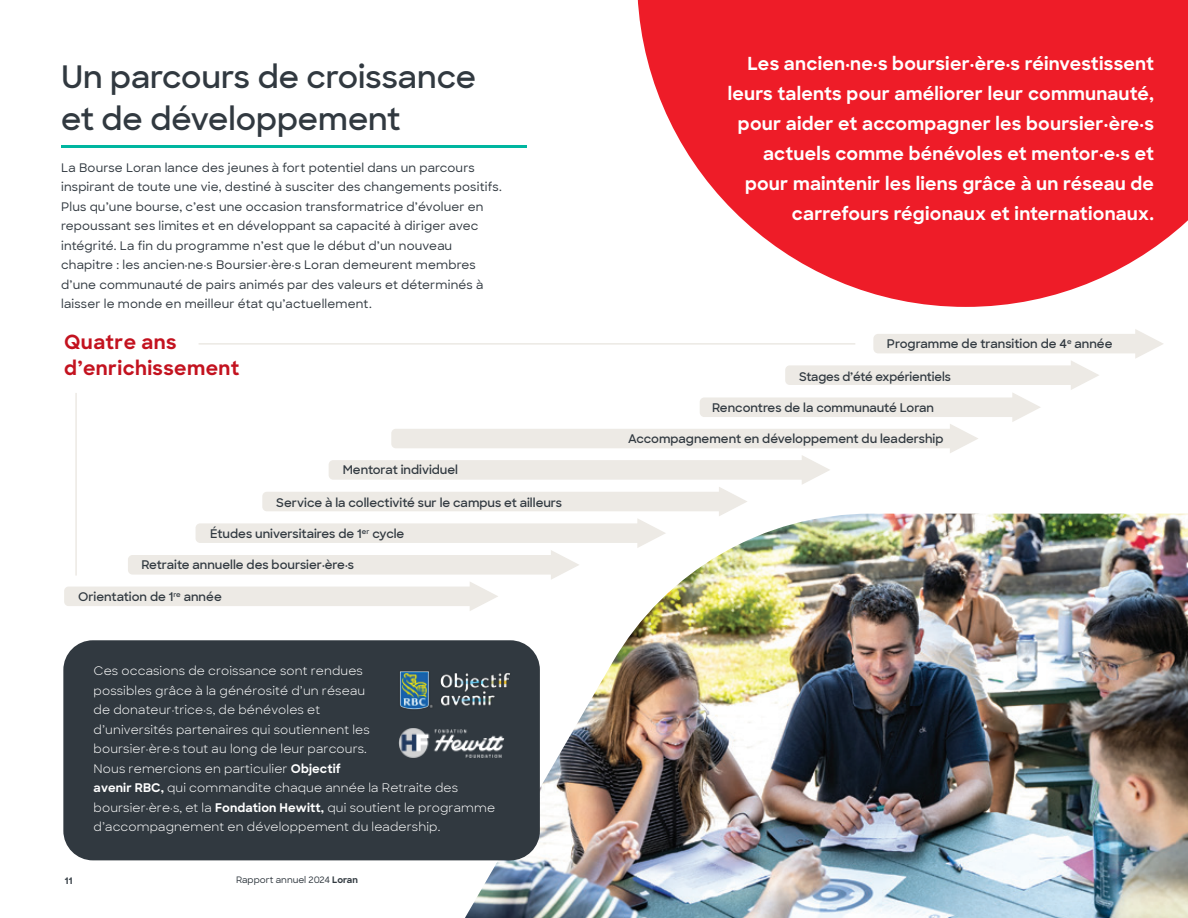
<style>
.page{position:relative;width:1188px;height:918px;background:#fff}
.page>*{position:absolute;margin:0;border:0;box-sizing:border-box;transform-origin:0 0}
.t1{font:600 31.5px/42px "Sharp Sans";color:#313940}
.t2{font:700 19.5px/25.7px "Sharp Sans";letter-spacing:.02em;color:#c3121f}
.t3{font:700 18px/30px "Sharp Sans";letter-spacing:.015em;color:#fff;text-align:right}
.t4{font:600 12.15px "Sharp Sans";color:#313940}
.t5{font:500 12px/19.5px "Sharp Sans";letter-spacing:.015em;color:#313940}
.t6{font:12px/19.5px "Sharp Sans";letter-spacing:.01em;color:#fff}
.t7{font:500 9px "Sharp Sans";color:#313940}
.t8{font:700 9px "Sharp Sans";color:#313940}
.s1{font-weight:700}
</style>
<div class="page">
<img style="left:465px;top:514px;width:723px;height:404px">
<div style="left:391px;top:429px;width:566px;height:19px;background:#edeae5;border-radius:5px"></div>
<svg style="left:950px;top:424px;width:28px;height:29px"></svg>
<div style="left:128px;top:555px;width:430px;height:20px;background:#edeae5;border-radius:5px"></div>
<svg style="left:551px;top:550px;width:29px;height:30px"></svg>
<div style="left:196px;top:523px;width:449px;height:20px;background:#edeae5;border-radius:5px"></div>
<div style="left:262px;top:492px;width:464px;height:19px;background:#edeae5;border-radius:5px"></div>
<svg style="left:719px;top:487px;width:29px;height:29px"></svg>
<svg style="left:637px;top:518px;width:29px;height:30px"></svg>
<div style="left:329px;top:460px;width:481px;height:20px;background:#edeae5;border-radius:5px"></div>
<svg style="left:802px;top:455px;width:28px;height:30px"></svg>
<div style="left:64px;top:587px;width:411px;height:19px;background:#edeae5;border-radius:4px"></div>
<svg style="left:470px;top:581px;width:28px;height:30px"></svg>
<div style="left:873px;top:334px;width:269px;height:19px;background:#edeae5;border-radius:5px"></div>
<hr style="left:75px;top:393px;width:2px;height:183px;background:#edeae5">
<hr style="left:199px;top:343px;width:656px;height:2px;background:#edeae5">
<div style="left:700px;top:397px;width:319px;height:20px;background:#edeae5;border-radius:5px"></div>
<svg style="left:1012px;top:393px;width:29px;height:29px"></svg>
<div style="left:785px;top:365px;width:293px;height:20px;background:#edeae5;border-radius:4px"></div>
<svg style="left:1071px;top:361px;width:28px;height:29px"></svg>
<svg style="left:1135px;top:329px;width:28px;height:30px"></svg>
<svg style="left:637px;top:0;width:551px;height:307px;fill:#ee1c28"></svg>
<div style="left:63px;top:640px;width:477px;height:220px;background:#313940;border-radius:30px"></div>
<img style="left:398px;top:728px;width:107px;height:30px">
<img style="left:400px;top:671px;width:110px;height:39px">
<hr style="left:61px;top:146px;width:466px;height:2px;background:#00b6a0">
<h1 class="t1" style="left:61px;top:54px;width:416px">Un parcours de croissance et de développement</h1>
<p class="t5" style="left:61px;top:157px;width:442px">La Bourse Loran lance des jeunes à fort potentiel dans un parcours inspirant de toute une vie, destiné à susciter des changements positifs.<br>Plus qu’une bourse, c’est une occasion transformatrice d’évoluer en repoussant ses limites et en développant sa capacité à diriger avec intégrité. La fin du programme n’est que le début d’un nouveau chapitre : les ancien·ne·s Boursier·ère·s Loran demeurent membres d’une communauté de pairs animés par des valeurs et déterminés à laisser le monde en meilleur état qu’actuellement.</p>
<p class="t3" style="left:728px;top:48px;width:428px">Les ancien·ne·s boursier·ère·s réinvestissent leurs talents pour améliorer leur communauté, pour aider et accompagner les boursier·ère·s actuels comme bénévoles et mentor·e·s et pour maintenir les liens grâce à un réseau de carrefours régionaux et internationaux.</p>
<h2 class="t2" style="left:64px;top:328px;width:177px">Quatre ans d’enrichissement</h2>
<p class="t4" style="left:887px;top:335px;width:227px">Programme de transition de 4<sup>e</sup> année</p>
<p class="t4" style="left:799px;top:367px;width:153px">Stages d’été expérientiels</p>
<p class="t4" style="left:343px;top:461px;width:117px">Mentorat individuel</p>
<p class="t4" style="left:276px;top:493px;width:287px">Service à la collectivité sur le campus et ailleurs</p>
<p class="t4" style="left:210px;top:525px;width:196px">Études universitaires de 1<sup>er</sup> cycle</p>
<p class="t4" style="left:141px;top:556px;width:214px">Retraite annuelle des boursier·ère·s</p>
<p class="t4" style="left:78px;top:587px;width:145px">Orientation de 1<sup>re</sup> année</p>
<p class="t6" style="left:94px;top:661px;width:403px">Ces occasions de croissance sont rendues<br>possibles grâce à la générosité d’un réseau<br>de donateur·trice·s, de bénévoles et<br>d’universités partenaires qui soutiennent les<br>boursier·ère·s tout au long de leur parcours.<br>Nous remercions en particulier <span class="s1">Objectif<br>avenir RBC,</span> qui commandite chaque année la Retraite des boursier·ère·s, et la <span class="s1">Fondation Hewitt,</span> qui soutient le programme d’accompagnement en développement du leadership.</p>
<p class="t8" style="left:65px;top:874px;width:9px">11</p>
<p class="t7" style="left:236px;top:873px;width:123px">Rapport annuel 2024 <span class="s1">Loran</span></p>
<p class="t4" style="left:712px;top:398px;width:224px">Rencontres de la communauté Loran</p>
<p class="t4" style="left:628px;top:430px;width:317px">Accompagnement en développement du leadership</p>
</div>
